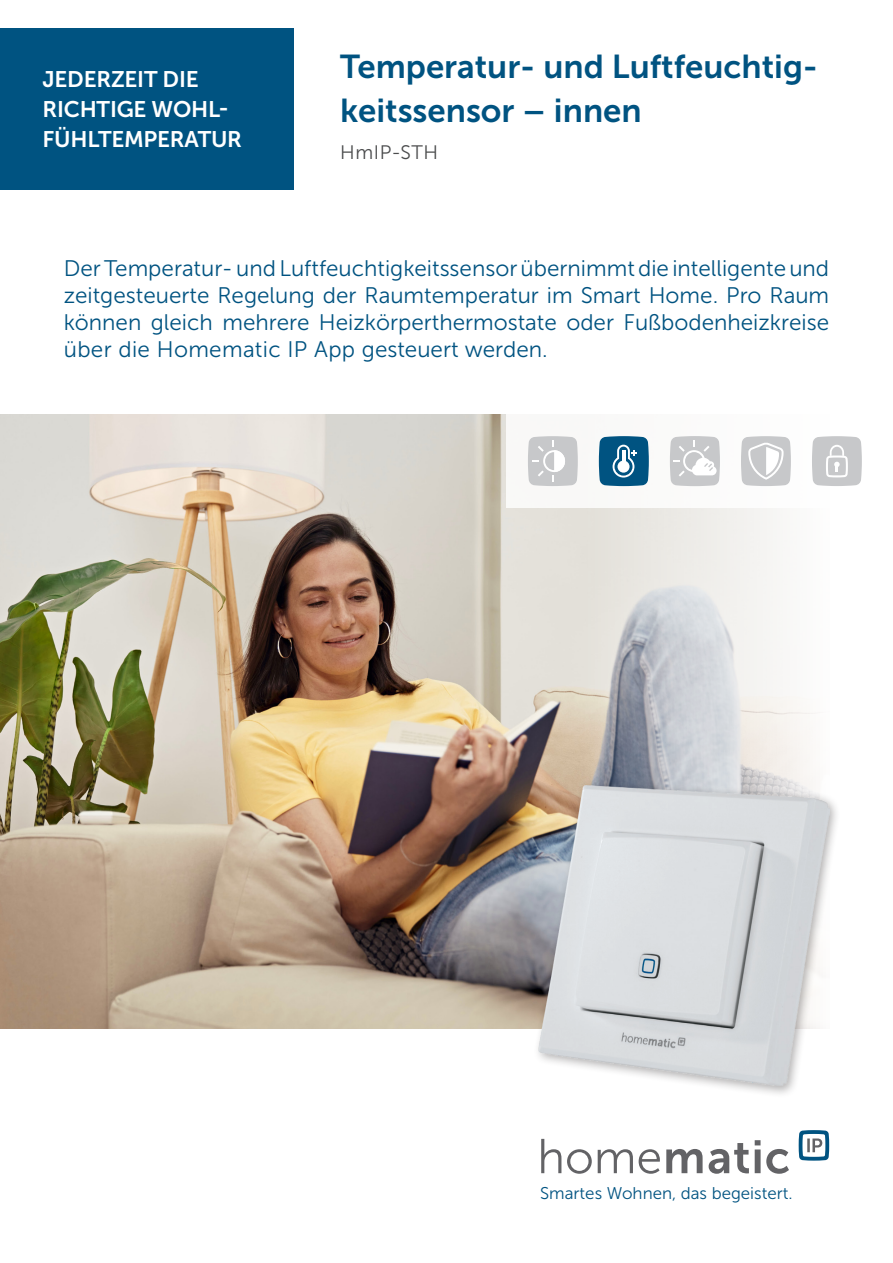
<style>
.page{position:relative;width:893px;height:1263px;background:#fff}
.page>*{position:absolute;margin:0;border:0;box-sizing:border-box;transform-origin:0 0}
.Headline{font:33px/43.5px "Museo Sans 700";color:#005381}
.Fließtext_Deckblatt{font:22.5px/27px "Museo Sans 300";color:#005381;text-align:justify}
.Kastentext{font:22.5px/30px "Museo Sans 700";letter-spacing:-.01em;color:#fff}
.Subheadline{font:19.5px "Museo Sans 300";letter-spacing:.03em;color:#4b4c4d}
.t1{font:16.95px "Museo Sans 300";color:#005381}
</style>
<div class="page">
<img style="left:0;top:414px;width:816px;height:614px">
<div style="left:506px;top:402px;width:387px;height:105px;background:#fff"></div>
<div style="left:533px;top:780px;width:308px;height:318px;background:#231f20;opacity:.35"></div>
<img style="left:539px;top:785px;width:290px;height:301px">
<svg style="left:541px;top:1139px;width:248px;height:35px"></svg>
<svg style="left:799px;top:1130px;width:30px;height:31px"></svg>
<svg style="left:528px;top:436px;width:50px;height:50px"></svg>
<svg style="left:599px;top:436px;width:50px;height:50px;background:#2e7297"></svg>
<svg style="left:741px;top:436px;width:50px;height:50px"></svg>
<svg style="left:670px;top:436px;width:50px;height:50px"></svg>
<svg style="left:812px;top:436px;width:50px;height:50px;background:#cfcfd1"></svg>
<div style="left:0;top:28px;width:294px;height:162px;background:#005381"></div>
<p class="Kastentext" style="left:43px;top:64px;width:158px">JEDERZEIT DIE</p>
<p class="Kastentext" style="left:43px;top:94px;width:201px">RICHTIGE WOHL-<br>FÜHLTEMPERATUR</p>
<p class="Headline" style="left:340px;top:45px;width:479px">Temperatur- und Luftfeuchtig&shy;keitssensor – innen</p>
<p class="Subheadline" style="left:340px;top:141px;width:100px">HmIP-STH</p>
<p class="Fließtext_Deckblatt" style="left:64px;top:254px;width:767px">Der Temperatur- und Luftfeuchtigkeitssensor übernimmt die intelligente und zeitgesteuerte Regelung der Raumtemperatur im Smart Home. Pro Raum können gleich mehrere Heizkörperthermostate oder Fußbodenheizkreise über die Homematic IP App gesteuert werden.</p>
<p class="t1" style="left:540px;top:1184px;width:254px">Smartes Wohnen, das begeistert.</p>
</div>
